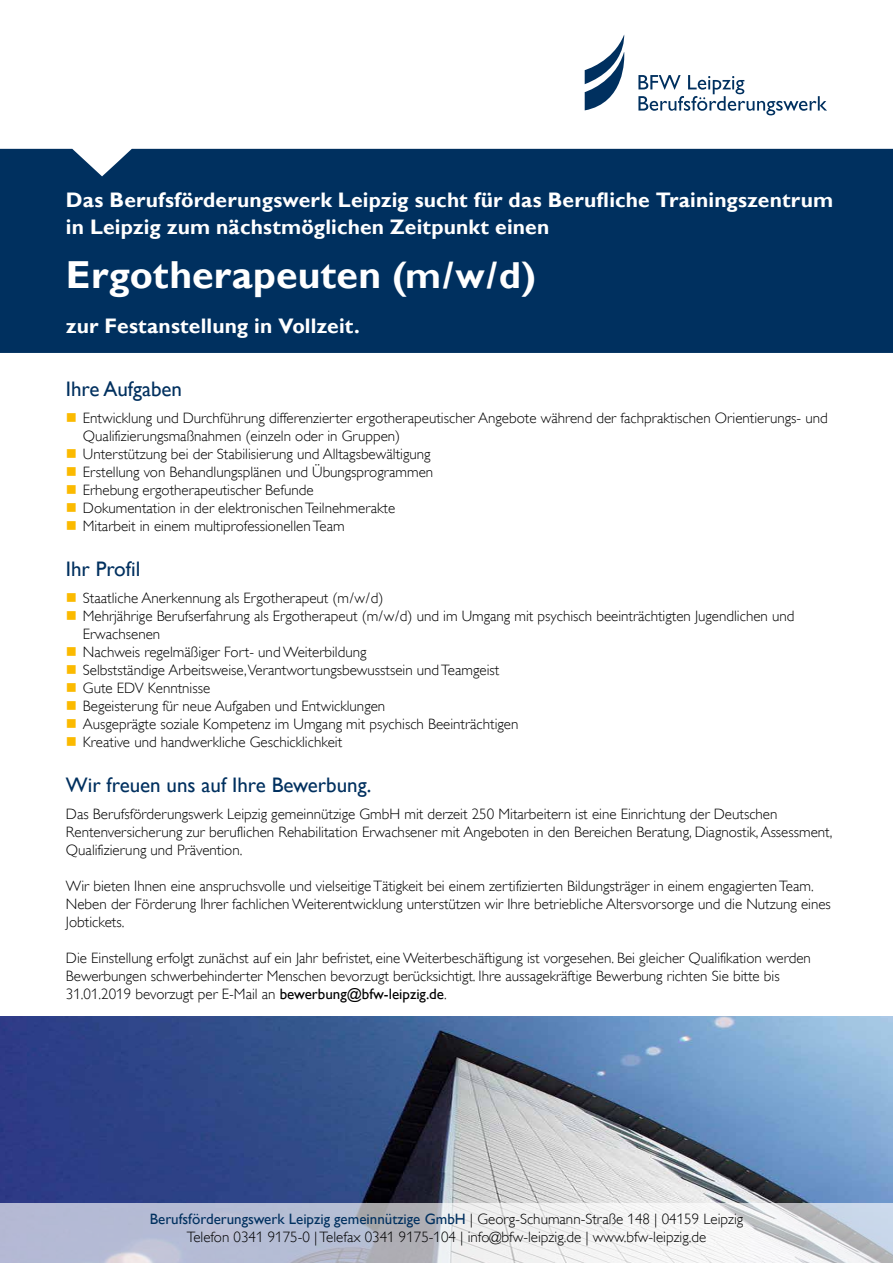
<style>
.page{position:relative;width:893px;height:1263px;background:#fff}
.page>*{position:absolute;margin:0;border:0;box-sizing:border-box;transform-origin:0 0}
.Titel_weiß{font:700 39px "Gill Sans Alt One WGL";letter-spacing:.005em;color:#fff}
.Subtitel_weiß{font:700 21px/27px "Gill Sans Alt One WGL";letter-spacing:.01em;color:#fff}
.Textüberschrift_1-sp{font:21px "Gill Sans Alt One WGL";color:#00305f}
.Fließtext{font:15px/18px "Gill Sans Alt One WGL Light";color:#000}
.t1{font:15px "Gill Sans Alt One WGL";color:#00305f}
.s1{font-size:37.5px}
.s2{font-family:"Gill Sans Alt One WGL"}
.s3{font-family:"Gill Sans Alt One WGL Light";color:#000}
</style>
<div class="page">
<svg style="left:585px;top:35px;width:40px;height:75px"></svg>
<svg style="left:638px;top:75px;width:189px;height:40px"></svg>
<div style="left:0;top:149px;width:893px;height:204px;background:#00305f"></div>
<img style="left:0;top:1016px;width:893px;height:187px">
<svg style="left:0;top:1203px;width:893px;height:60px"></svg>
<p class="Subtitel_weiß" style="left:66px;top:186px;width:769px">Das Berufsförderungswerk Leipzig sucht für das Berufliche Trainingszentrum in Leipzig zum nächstmöglichen Zeitpunkt einen</p>
<p class="Titel_weiß" style="left:66px;top:248px;width:471px">Ergotherapeuten <span class="s1">(m/w/d)</span></p>
<p class="Subtitel_weiß" style="left:66px;top:312px;width:295px">zur Festanstellung in Vollzeit.</p>
<p class="Textüberschrift_1-sp" style="left:66px;top:374px;width:118px">Ihre Aufgaben</p>
<p class="Fließtext" style="left:83px;top:409px;width:746px">Entwicklung und Durchführung differenzierter ergotherapeutischer Angebote während der fachpraktischen Orientierungs- und<br>Qualifizierungsmaßnahmen (einzeln oder in Gruppen)</p>
<p class="Fließtext" style="left:83px;top:445px;width:349px">Unterstützung bei der Stabilisierung und Alltagsbewältigung</p>
<p class="Fließtext" style="left:83px;top:463px;width:352px">Erstellung von Behandlungsplänen und Übungsprogrammen</p>
<p class="Fließtext" style="left:83px;top:481px;width:232px">Erhebung ergotherapeutischer Befunde</p>
<p class="Fließtext" style="left:83px;top:499px;width:314px">Dokumentation in der elektronischen Teilnehmerakte</p>
<p class="Fließtext" style="left:83px;top:517px;width:263px">Mitarbeit in einem multiprofessionellen Team</p>
<p class="Textüberschrift_1-sp" style="left:66px;top:554px;width:76px">Ihr Profil</p>
<p class="Fließtext" style="left:83px;top:589px;width:302px">Staatliche Anerkennung als Ergotherapeut (m/w/d)</p>
<p class="Fließtext" style="left:83px;top:607px;width:713px">Mehrjährige Berufserfahrung als Ergotherapeut (m/w/d) und im Umgang mit psychisch beeinträchtigten Jugendlichen und<br>Erwachsenen</p>
<p class="Fließtext" style="left:83px;top:643px;width:285px">Nachweis regelmäßiger Fort- und Weiterbildung</p>
<p class="Fließtext" style="left:83px;top:661px;width:418px">Selbstständige Arbeitsweise,Verantwortungsbewusstsein und Teamgeist</p>
<p class="Fließtext" style="left:83px;top:679px;width:129px">Gute EDV Kenntnisse</p>
<p class="Fließtext" style="left:83px;top:697px;width:304px">Begeisterung für neue Aufgaben und Entwicklungen</p>
<p class="Fließtext" style="left:83px;top:715px;width:437px">Ausgeprägte soziale Kompetenz im Umgang mit psychisch Beeinträchtigen</p>
<p class="Fließtext" style="left:83px;top:733px;width:261px">Kreative und handwerkliche Geschicklichkeit</p>
<p class="Textüberschrift_1-sp" style="left:66px;top:770px;width:307px">Wir freuen uns auf Ihre Bewerbung.</p>
<p class="Fließtext" style="left:66px;top:805px;width:768px">Das Berufsförderungswerk Leipzig gemeinnützige GmbH mit derzeit 250 Mitarbeitern ist eine Einrichtung der Deutschen<br>Rentenversicherung zur beruflichen Rehabilitation Erwachsener mit Angeboten in den Bereichen Beratung, Diagnostik, Assessment,<br>Qualifizierung und Prävention.</p>
<p class="Fließtext" style="left:66px;top:877px;width:766px">Wir bieten Ihnen eine anspruchsvolle und vielseitige Tätigkeit bei einem zertifizierten Bildungsträger in einem engagierten Team.<br>Neben der Förderung Ihrer fachlichen Weiterentwicklung unterstützen wir Ihre betriebliche Altersvorsorge und die Nutzung eines<br>Jobtickets.</p>
<p class="Fließtext" style="left:66px;top:949px;width:746px">Die Einstellung erfolgt zunächst auf ein Jahr befristet, eine Weiterbeschäftigung ist vorgesehen. Bei gleicher Qualifikation werden<br>Bewerbungen schwerbehinderter Menschen bevorzugt berücksichtigt. Ihre aussagekräftige Bewerbung richten Sie bitte bis<br>31.01.2019 bevorzugt per E-Mail an <span class="s2">bewerbung@bfw-leipzig.de</span>.</p>
<p class="t1" style="left:150px;top:1209px;width:595px">Berufsförderungswerk Leipzig gemeinnützige GmbH <span class="s3">| Georg-Schumann-Straße 148 | 04159 Leipzig</span></p>
<p class="Fließtext" style="left:187px;top:1228px;width:521px">Telefon 0341 9175-0 | Telefax 0341 9175-104 | info@bfw-leipzig.de | www.bfw-leipzig.de</p>
</div>
